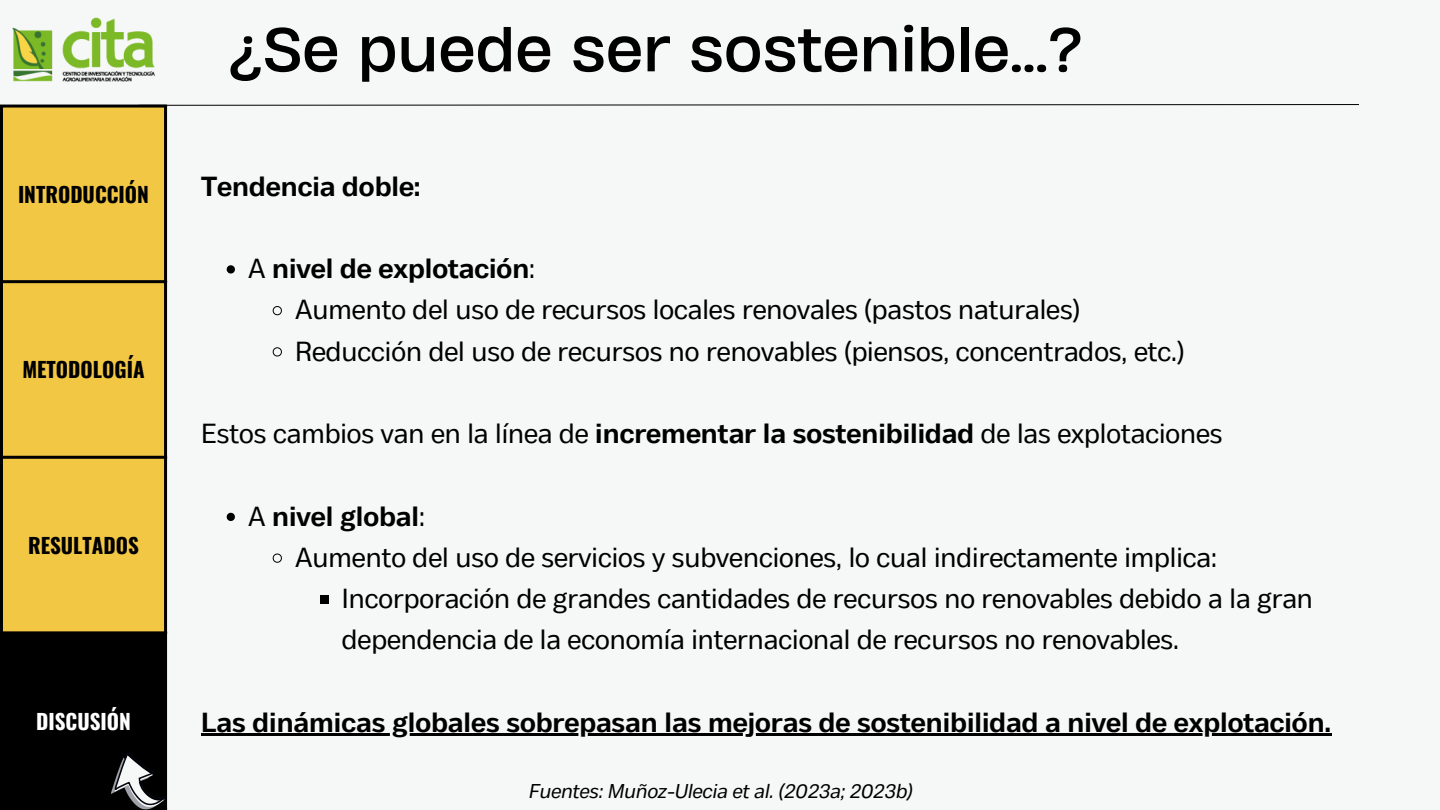
<style>
.page{position:relative;width:1440px;height:810px;background:#f6f7f7}
.page>*{position:absolute;margin:0;border:0;box-sizing:border-box;transform-origin:0 0}
.t1{font:58px "Heading Now 74";color:#000}
.t2{font:27.6px/41.2px "Body Text";color:#000}
.t3{font:700 27.6px "Body Text";color:#000}
.t4{font:700 21px "Oswald";color:#000}
.t5{font:700 21px "Oswald";color:#fff}
.t6{font:italic 20px "Body Text";color:#000}
.s1{font-weight:400}
.s2{font-weight:700}
</style>
<div class="page">
<svg style="left:201px;top:104px;width:1158px;height:2px;background:#797a7a"></svg>
<img style="left:0;top:17px;width:201px;height:150px">
<div style="left:3px;top:108px;width:161px;height:523px;background:#f2c744"></div>
<div style="left:1px;top:633px;width:165px;height:176px;background:#000"></div>
<hr style="left:0;top:108px;width:3px;height:699px;background:#000">
<hr style="left:164px;top:108px;width:3px;height:699px;background:#000">
<hr style="left:0;top:105px;width:167px;height:3px;background:#000">
<hr style="left:0;top:280px;width:167px;height:3px;background:#000">
<hr style="left:0;top:456px;width:167px;height:3px;background:#000">
<hr style="left:0;top:631px;width:167px;height:3px;background:#000">
<hr style="left:0;top:807px;width:167px;height:3px;background:#000">
<svg style="left:111px;top:752px;width:56px;height:58px"></svg>
<svg style="left:227px;top:265px;width:8px;height:9px"></svg>
<svg style="left:272px;top:306px;width:10px;height:10px"></svg>
<svg style="left:272px;top:347px;width:10px;height:10px"></svg>
<svg style="left:227px;top:513px;width:8px;height:8px"></svg>
<svg style="left:272px;top:553px;width:10px;height:10px"></svg>
<div style="left:320px;top:595px;width:9px;height:9px;background:#000"></div>
<hr style="left:201px;top:733px;width:1130px;height:3px;background:#000">
<p class="t4" style="left:18px;top:178px;width:133px">INTRODUCCIÓN</p>
<p class="t4" style="left:22px;top:353px;width:124px">METODOLOGÍA</p>
<p class="t4" style="left:28px;top:529px;width:112px">RESULTADOS</p>
<p class="t5" style="left:36px;top:705px;width:96px">DISCUSIÓN</p>
<p class="t1" style="left:228px;top:10px;width:856px">¿Se puede ser sostenible...?</p>
<p class="t3" style="left:201px;top:170px;width:221px">Tendencia doble:</p>
<p class="t3" style="left:248px;top:252px;width:289px"><span class="s1">A</span> nivel de explotación<span class="s1">:</span></p>
<p class="t2" style="left:295px;top:291px;width:787px">Aumento del uso de recursos locales renovales (pastos naturales)</p>
<p class="t2" style="left:295px;top:333px;width:891px">Reducción del uso de recursos no renovables (piensos, concentrados, etc.)</p>
<p class="t2" style="left:201px;top:415px;width:1023px">Estos cambios van en la línea de <span class="s2">incrementar la sostenibilidad</span> de las explotaciones</p>
<p class="t3" style="left:248px;top:500px;width:178px"><span class="s1">A</span> nivel global<span class="s1">:</span></p>
<p class="t2" style="left:295px;top:539px;width:923px">Aumento del uso de servicios y subvenciones, lo cual indirectamente implica:</p>
<p class="t2" style="left:342px;top:580px;width:972px">Incorporación de grandes cantidades de recursos no renovables debido a la gran dependencia de la economía internacional de recursos no renovables.</p>
<p class="t3" style="left:201px;top:706px;width:1132px">Las dinámicas globales sobrepasan las mejoras de sostenibilidad a nivel de explotación.</p>
<p class="t6" style="left:528px;top:779px;width:385px">Fuentes: Muñoz-Ulecia et al. (2023a; 2023b)</p>
</div>
